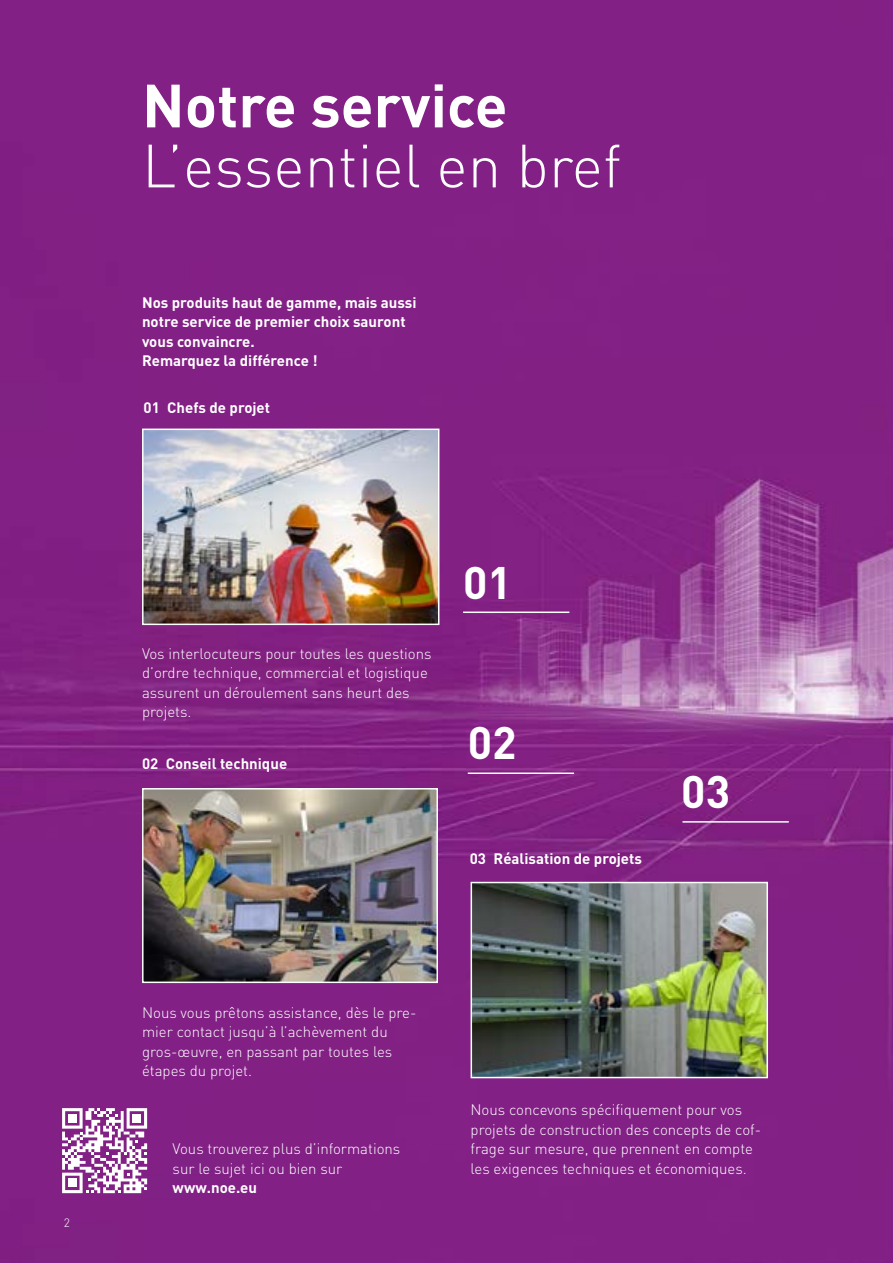
<style>
.page{position:relative;width:893px;height:1263px;background:#fff}
.page>*{position:absolute;margin:0;border:0;box-sizing:border-box;transform-origin:0 0}
.t1{font:300 60px "DIN Pro";color:#fff}
.t2{font:700 60px "DIN Pro";color:#fff}
.t3{font:700 45px "DIN Pro";color:#fff}
.t4{font:300 15px/19.5px "DIN Pro";color:#fff}
.t5{font:700 15px/19.5px "DIN Pro";color:#fff}
.t6{font:300 12px "DIN Pro";color:#fff}
</style>
<div class="page">
<img style="left:0;top:0;width:893px;height:1263px">
<img style="left:470px;top:881px;width:299px;height:198px">
<img style="left:145px;top:791px;width:290px;height:189px">
<div style="left:142px;top:788px;width:296px;height:195px;border:2px solid #fff"></div>
<hr style="left:463px;top:611px;width:106px;height:2px;background:#fff">
<hr style="left:682px;top:821px;width:107px;height:2px;background:#fff">
<hr style="left:468px;top:772px;width:106px;height:2px;background:#fff">
<svg style="left:62px;top:1108px;width:85px;height:85px"></svg>
<div style="left:68px;top:1114px;width:9px;height:9px;background:#fff"></div>
<div style="left:132px;top:1114px;width:9px;height:9px;background:#fff"></div>
<div style="left:68px;top:1178px;width:9px;height:9px;background:#fff"></div>
<img style="left:141px;top:428px;width:299px;height:198px">
<p class="t6" style="left:64px;top:1215px;width:8px">2</p>
<h1 class="t2" style="left:142px;top:65px;width:367px">Notre service</h1>
<h1 class="t1" style="left:142px;top:125px;width:481px">L’essentiel en bref</h1>
<p class="t5" style="left:142px;top:292px;width:276px">Nos produits haut de gamme, mais aussi notre service de premier choix sauront vous convaincre.<br>Remarquez la différence !</p>
<p class="t5" style="left:144px;top:397px;width:128px">01 Chefs de projet</p>
<p class="t4" style="left:142px;top:643px;width:291px">Vos interlocuteurs pour toutes les questions d’ordre technique, commercial et logistique assurent un déroulement sans heurt des projets.</p>
<p class="t5" style="left:142px;top:753px;width:147px">02 Conseil technique</p>
<h2 class="t3" style="left:463px;top:552px;width:50px">01</h2>
<h2 class="t3" style="left:468px;top:713px;width:50px">02</h2>
<p class="t5" style="left:470px;top:848px;width:174px">03 Réalisation de projets</p>
<h2 class="t3" style="left:681px;top:761px;width:50px">03</h2>
<p class="t4" style="left:142px;top:1002px;width:276px">Nous vous prêtons assistance, dès le pre&shy;mier contact jusqu’à l’achèvement du gros-œuvre, en passant par toutes les étapes du projet.</p>
<p class="t4" style="left:173px;top:1138px;width:229px">Vous trouverez plus d’informations sur le sujet ici ou bien sur</p>
<p class="t5" style="left:173px;top:1177px;width:86px">www.noe.eu</p>
<p class="t4" style="left:471px;top:1099px;width:292px">Nous concevons spécifiquement pour vos projets de construction des concepts de cof&shy;frage sur mesure, que prennent en compte les exigences techniques et économiques.</p>
</div>
